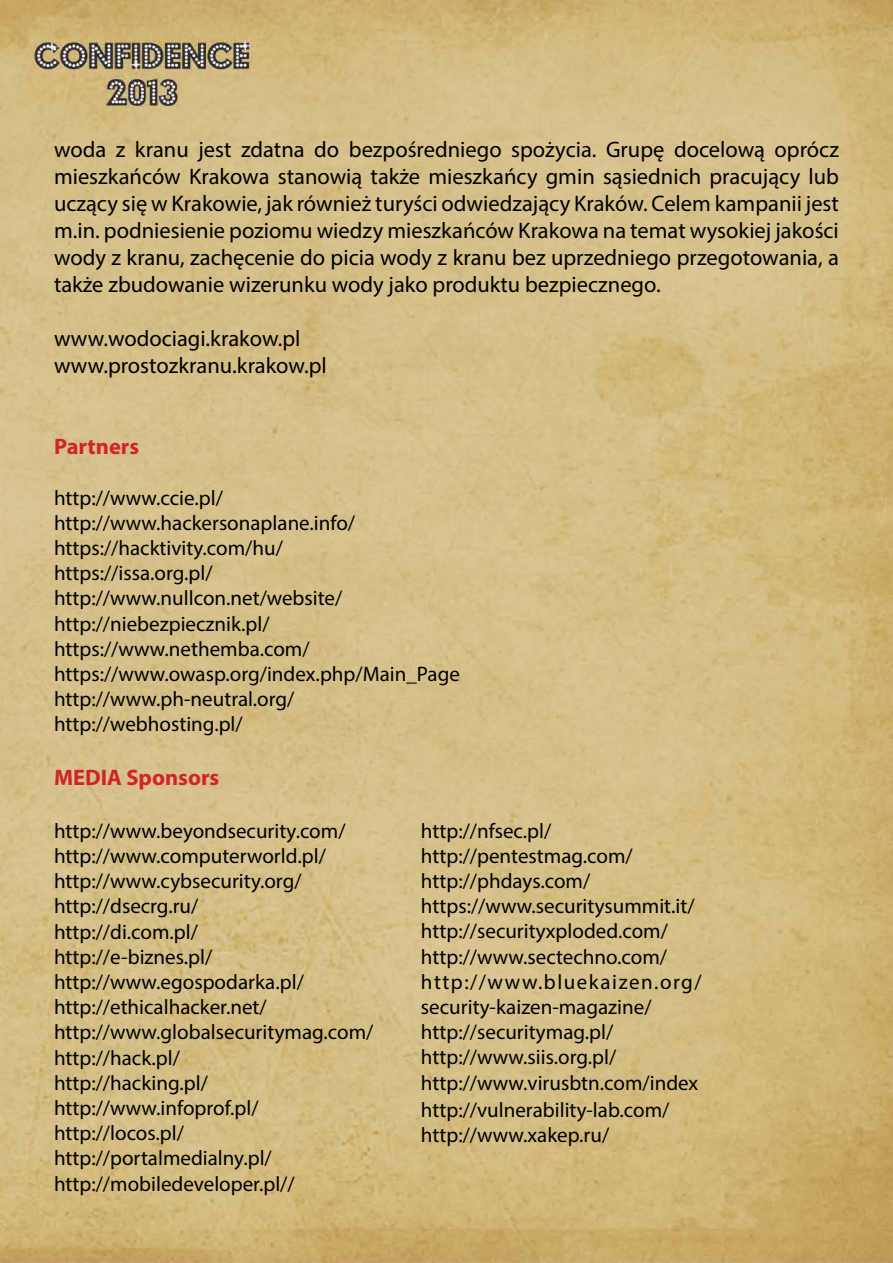
<style>
.page{position:relative;width:893px;height:1263px;background:#fff}
.page>*{position:absolute;margin:0;border:0;box-sizing:border-box;transform-origin:0 0}
.t1{font:22.5px/27px "Myriad Pro";color:#000;text-align:justify}
.t2{font:700 22.5px "Myriad Pro";color:#d2232a}
.t3{font:21px/25.2px "Myriad Pro";color:#000}
</style>
<div class="page">
<img style="left:0;top:0;width:893px;height:1263px">
<p class="t1" style="left:54px;top:136px;width:786px">woda z kranu jest zdatna do bezpośredniego spożycia. Grupę docelową oprócz mieszkańców Krakowa stanowią także mieszkańcy gmin sąsiednich pracujący lub uczący się w Krakowie, jak również turyści odwiedzający Kraków. Celem kampanii jest m.in. podniesienie poziomu wiedzy mieszkańców Krakowa na temat wysokiej jakości wody z kranu, zachęcenie do picia wody z kranu bez uprzedniego przegotowania, a także zbudowanie wizerunku wody jako produktu bezpiecznego.</p>
<p class="t1" style="left:54px;top:325px;width:274px">www.wodociagi.krakow.pl www.prostozkranu.krakow.pl</p>
<p class="t2" style="left:54px;top:432px;width:87px">Partners</p>
<p class="t3" style="left:54px;top:485px;width:407px">http://www.ccie.pl/ http://www.hackersonaplane.info/ https://hacktivity.com/hu/<br>https://issa.org.pl/ http://www.nullcon.net/website/ http://niebezpiecznik.pl/ https://www.nethemba.com/ https://www.owasp.org/index.php/Main_Page http://www.ph-neutral.org/ http://webhosting.pl/</p>
<p class="t2" style="left:54px;top:763px;width:167px">MEDIA Sponsors</p>
<p class="t3" style="left:54px;top:818px;width:321px">http://www.beyondsecurity.com/ http://www.computerworld.pl/ http://www.cybsecurity.org/ http://dsecrg.ru/<br>http://di.com.pl/<br>http://e-biznes.pl/ http://www.egospodarka.pl/ http://ethicalhacker.net/ http://www.globalsecuritymag.com/ http://hack.pl/<br>http://hacking.pl/ http://www.infoprof.pl/ http://locos.pl/ http://portalmedialny.pl/ http://mobiledeveloper.pl//</p>
<p class="t3" style="left:421px;top:817px;width:282px">http://nfsec.pl/ http://pentestmag.com/ http://phdays.com/ https://www.securitysummit.it/ http://securityxploded.com/ http://www.sectechno.com/ http://www.bluekaizen.org/ security-kaizen-magazine/ http://securitymag.pl/ http://www.siis.org.pl/ http://www.virusbtn.com/index http://vulnerability-lab.com/ http://www.xakep.ru/</p>
</div>
